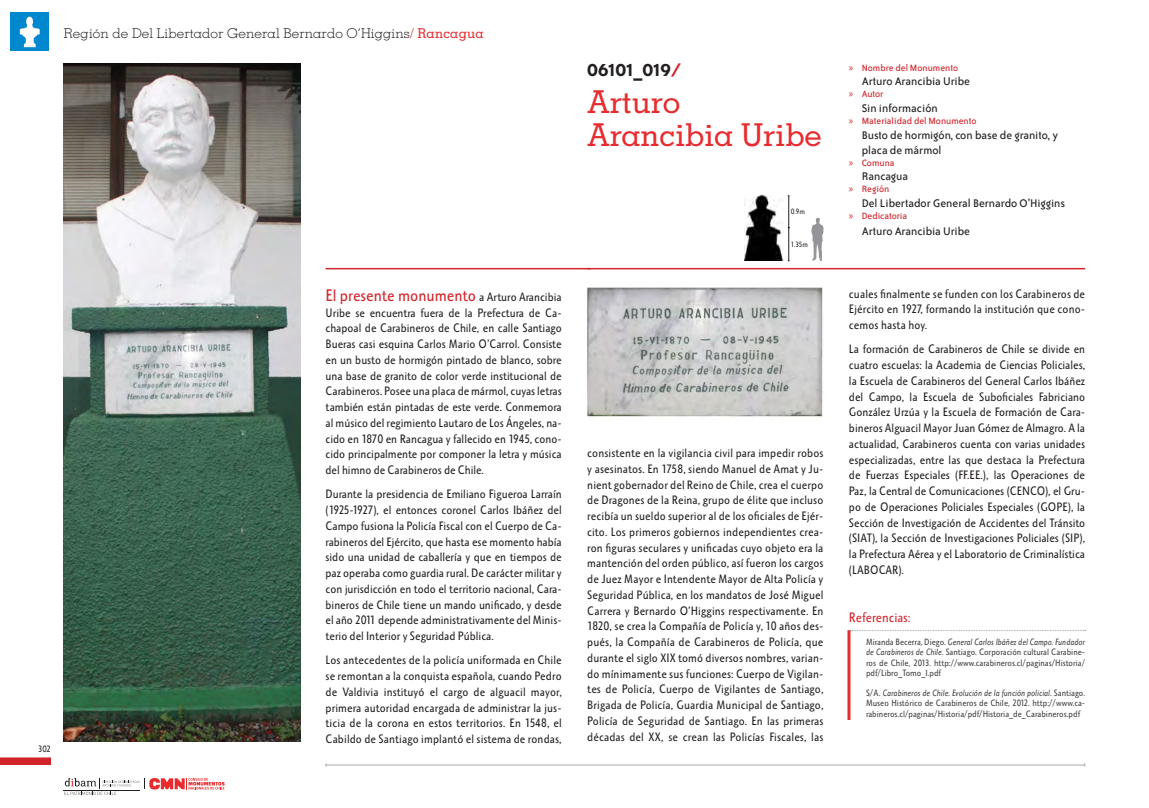
<style>
.page{position:relative;width:1149px;height:808px;background:#fff}
.page>*{position:absolute;margin:0;border:0;box-sizing:border-box;transform-origin:0 0}
._1_TITULO_MONUMENTO{font:500 31.5px/33px "Memphis";letter-spacing:-.01em;color:#e72c2f}
._0_NUMERO_INICIAL{font:700 18px "Corinthian Std";color:#231f20}
._2_TEXTO_GENERAL{font:16.5px "Octone ITC Std";color:#d1232a}
.t1{font:300 13.5px "Memphis";letter-spacing:.01em;color:#231f20}
._3_SUBTITULO_REFEREN{font:13.5px "Octone ITC Std";color:#d1232a}
._2_TEXTO_DESCRIPCION{font:12.75px/14.7px "Bailey Sans ITC Std";color:#231f20}
._2_TEXTO_GENERAL-2{font:12px/15.8px "Octone ITC Std";color:#231f20;text-align:justify}
.t2{font:10.5px "Bailey Sans ITC Std";color:#d1232a}
._2_TEXTO_BIBLIOGRAFI{font:9px/10.5px "Octone ITC Std";color:#3e3e3f;text-align:justify}
.t3{font:9px "Octone ITC Std";color:#231f20}
._2_TEXTO_GENERAL-3{font:7.5px "Octone ITC Std";color:#231f20}
.s1{color:#d1232a}
.s2{font-weight:500;color:#e72c2f}
.s3{font-size:12px;color:#231f20}
.s4{font-family:"Myriad Pro"}
.s5{font-style:italic}
</style>
<div class="page">
<div style="left:0;top:757px;width:51px;height:8px;background:#d1232a"></div>
<hr style="left:587px;top:268px;width:497px;height:1px;background:#d1232a">
<div style="left:11px;top:13px;width:38px;height:38px;background:#0088ce"></div>
<svg style="left:20px;top:16px;width:20px;height:31px"></svg>
<svg style="left:64px;top:778px;width:160px;height:17px"></svg>
<svg style="left:850px;top:630px;width:235px;height:1px"></svg>
<hr style="left:847px;top:630px;width:3px;height:90px;background:#e72c2f">
<hr style="left:326px;top:765px;width:758px;height:1px;background:#a8a9ad">
<hr style="left:788px;top:228px;width:1px;height:33px;background:#231f20">
<svg style="left:811px;top:218px;width:12px;height:43px"></svg>
<hr style="left:788px;top:196px;width:1px;height:31px;background:#231f20">
<img style="left:64px;top:64px;width:236px;height:677px">
<img style="left:744px;top:194px;width:39px;height:67px">
<img style="left:586px;top:287px;width:237px;height:130px">
<hr style="left:325px;top:268px;width:265px;height:1px;background:#d1232a">
<p class="t1" style="left:64px;top:25px;width:421px">Región de Del Libertador General Bernardo O’Higgins<span class="s1">/</span> <span class="s2">Rancagua</span></p>
<p class="t3" style="left:38px;top:743px;width:15px">302</p>
<p class="_2_TEXTO_GENERAL" style="left:325px;top:285px;width:237px">El presente monumento <span class="s3">a Arturo Arancibia</span></p>
<p class="_2_TEXTO_GENERAL-2" style="left:325px;top:304px;width:238px">Uribe se encuentra fuera de la Prefectura de Ca&shy;chapoal de Carabineros de Chile, en calle Santiago Bueras casi esquina Carlos Mario O’Carrol. Consiste en un busto de hormigón pintado de blanco, sobre una base de granito de color verde institucional de Carabineros. Posee una placa de mármol, cuyas letras también están pintadas de este verde. Conmemora al músico del regimiento Lautaro de Los Ángeles, na&shy;cido en 1870 en Rancagua y fallecido en 1945, cono&shy;cido principalmente por componer la letra y música del himno de Carabineros de Chile.</p>
<p class="_2_TEXTO_GENERAL-2" style="left:325px;top:486px;width:238px">Durante la presidencia de Emiliano Figueroa Larraín (1925-1927), el entonces coronel Carlos Ibáñez del Campo fusiona la Policía Fiscal con el Cuerpo de Ca&shy;rabineros del Ejército, que hasta ese momento había sido una unidad de caballería y que en tiempos de paz operaba como guardia rural. De carácter militar y con jurisdicción en todo el territorio nacional, Cara&shy;bineros de Chile tiene un mando unificado, y desde el año 2011 depende administrativamente del Minis&shy;terio del Interior y Seguridad Pública.</p>
<p class="_2_TEXTO_GENERAL-2" style="left:325px;top:652px;width:238px">Los antecedentes de la policía uniformada en Chile se remontan a la conquista española, cuando Pedro de Valdivia instituyó el cargo de alguacil mayor, primera autoridad encargada de administrar la jus&shy;ticia de la corona en estos territorios. En 1548, el Cabildo de Santiago implantó el sistema de rondas,</p>
<p class="_0_NUMERO_INICIAL" style="left:587px;top:60px;width:95px">06101_019<span class="s1">/</span></p>
<p class="_1_TITULO_MONUMENTO" style="left:587px;top:85px;width:236px">Arturo<br>Arancibia Uribe</p>
<p class="_2_TEXTO_GENERAL-3" style="left:790px;top:207px;width:16px">0.9m</p>
<p class="_2_TEXTO_GENERAL-3" style="left:790px;top:240px;width:19px">1.35m</p>
<p class="_2_TEXTO_GENERAL-2" style="left:587px;top:445px;width:238px">consistente en la vigilancia civil para impedir robos y asesinatos. En 1758, siendo Manuel de Amat y Ju&shy;nient gobernador del Reino de Chile, crea el cuerpo de Dragones de la Reina, grupo de élite que incluso recibía un sueldo superior al de los oficiales de Ejér&shy;cito. Los primeros gobiernos independientes crea&shy;ron figuras seculares y unificadas cuyo objeto era la mantención del orden público, así fueron los cargos de Juez Mayor e Intendente Mayor de Alta Policía y Seguridad Pública, en los mandatos de José Miguel Carrera y Bernardo O’Higgins respectivamente. En 1820, se crea la Compañía de Policía y, 10 años des&shy;pués, la Compañía de Carabineros de Policía, que durante el siglo XIX tomó diversos nombres, varian&shy;do mínimamente sus funciones: Cuerpo de Vigilan&shy;tes de Policía, Cuerpo de Vigilantes de Santiago, Brigada de Policía, Guardia Municipal de Santiago, Policía de Seguridad de Santiago. En las primeras décadas del XX, se crean las Policías Fiscales, las</p>
<p class="t2" style="left:848px;top:62px;width:111px"><span class="s4">»</span> Nombre del Monumento</p>
<p class="_2_TEXTO_DESCRIPCION" style="left:861px;top:74px;width:110px">Arturo Arancibia Uribe</p>
<p class="t2" style="left:848px;top:89px;width:36px"><span class="s4">»</span> Autor</p>
<p class="_2_TEXTO_DESCRIPCION" style="left:861px;top:101px;width:77px">Sin información</p>
<p class="t2" style="left:848px;top:116px;width:129px"><span class="s4">»</span> Materialidad del Monumento</p>
<p class="_2_TEXTO_DESCRIPCION" style="left:861px;top:128px;width:198px">Busto de hormigón, con base de granito, y placa de mármol</p>
<p class="t2" style="left:848px;top:157px;width:47px"><span class="s4">»</span> Comuna</p>
<p class="_2_TEXTO_DESCRIPCION" style="left:861px;top:169px;width:48px">Rancagua</p>
<p class="t2" style="left:848px;top:184px;width:42px"><span class="s4">»</span> Región</p>
<p class="_2_TEXTO_DESCRIPCION" style="left:861px;top:196px;width:205px">Del Libertador General Bernardo O’Higgins</p>
<p class="t2" style="left:848px;top:210px;width:59px"><span class="s4">»</span> Dedicatoria</p>
<p class="_2_TEXTO_DESCRIPCION" style="left:861px;top:224px;width:110px">Arturo Arancibia Uribe</p>
<p class="_2_TEXTO_GENERAL-2" style="left:848px;top:285px;width:237px">cuales finalmente se funden con los Carabineros de Ejército en 1927, formando la institución que cono&shy;cemos hasta hoy.</p>
<p class="_2_TEXTO_GENERAL-2" style="left:848px;top:341px;width:238px">La formación de Carabineros de Chile se divide en cuatro escuelas: la Academia de Ciencias Policiales, la Escuela de Carabineros del General Carlos Ibáñez del Campo, la Escuela de Suboficiales Fabriciano González Urzúa y la Escuela de Formación de Cara&shy;bineros Alguacil Mayor Juan Gómez de Almagro. A la actualidad, Carabineros cuenta con varias unidades especializadas, entre las que destaca la Prefectura de Fuerzas Especiales (FF.EE.), las Operaciones de Paz, la Central de Comunicaciones (CENCO), el Gru&shy;po de Operaciones Policiales Especiales (GOPE), la Sección de Investigación de Accidentes del Tránsito (SIAT), la Sección de Investigaciones Policiales (SIP), la Prefectura Aérea y el Laboratorio de Criminalística (LABOCAR).</p>
<p class="_3_SUBTITULO_REFEREN" style="left:848px;top:609px;width:63px">Referencias:</p>
<p class="_2_TEXTO_BIBLIOGRAFI" style="left:865px;top:636px;width:220px">Miranda Becerra, Diego. <span class="s5">General Carlos Ibáñez del Campo. Fundador de Carabineros de Chile</span>. Santiago. Corporación cultural Carabine&shy;ros de Chile, 2013. http://www.carabineros.cl/paginas/Historia/ pdf/Libro_Tomo_I.pdf</p>
<p class="_2_TEXTO_BIBLIOGRAFI" style="left:865px;top:687px;width:220px">S/A. <span class="s5">Carabineros de Chile. Evolución de la función policial</span>. Santiago.<br>Museo Histórico de Carabineros de Chile, 2012. http://www.ca&shy;rabineros.cl/paginas/Historia/pdf/Historia_de_Carabineros.pdf</p>
</div>
